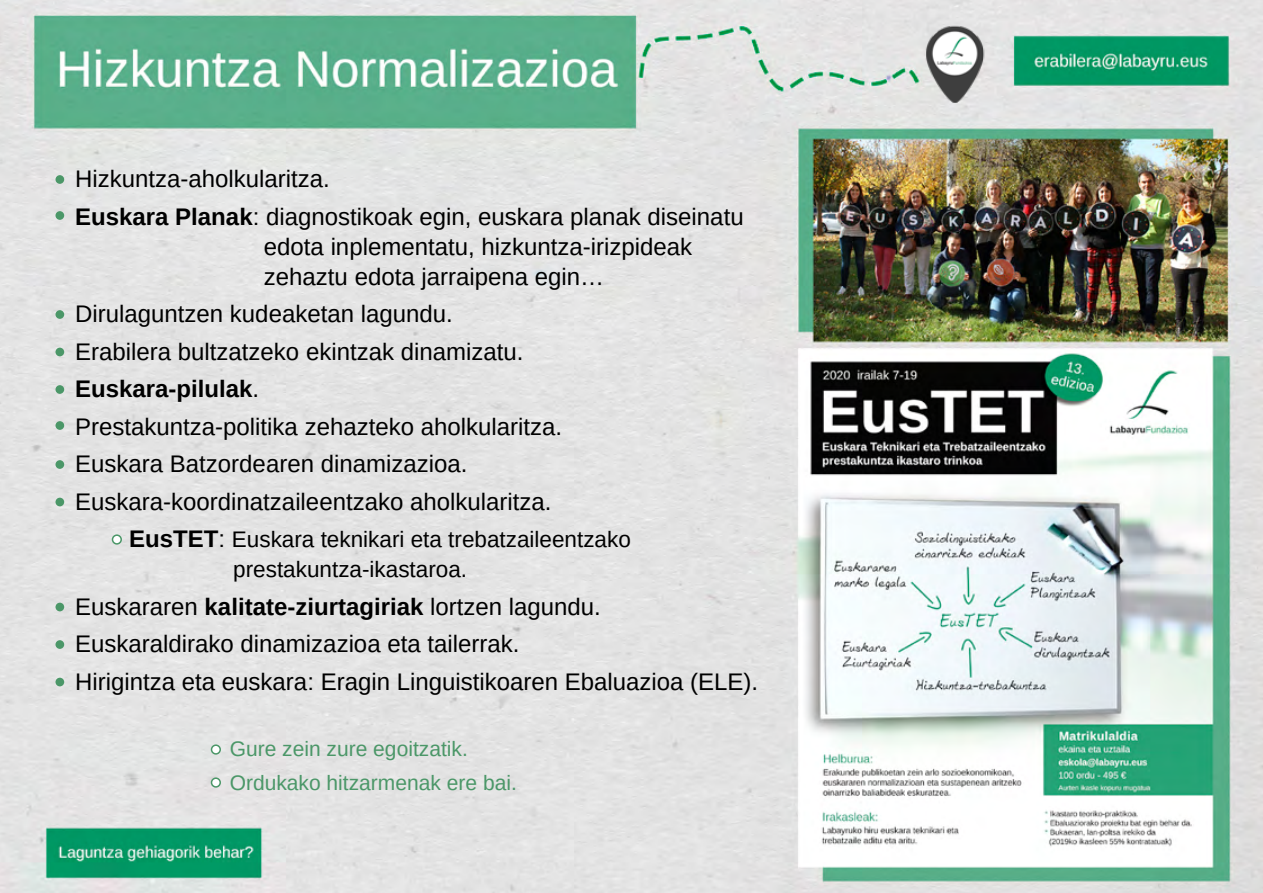
<style>
.page{position:relative;width:1263px;height:893px;background:#fff}
.page>*{position:absolute;margin:0;border:0;box-sizing:border-box;transform-origin:0 0}
.t1{font:24px/37.5px "Arimo";color:#000}
.t2{font:22.5px/30px "Arimo";color:#000}
.t3{font:21px/34.2px "Arimo";color:#4b9768}
.s1{font-weight:700}
.s2{font-weight:700;font-size:24px}
.s3{font-size:24px}
</style>
<div class="page">
<img style="left:0;top:0;width:1263px;height:893px">
<div style="left:113px;top:535px;width:8px;height:9px;background:#fff;border-radius:50%"></div>
<div style="left:112px;top:534px;width:10px;height:11px;border:2px solid #4b9768;border-radius:50%"></div>
<div style="left:211px;top:745px;width:9px;height:9px;background:#fff;border-radius:50%"></div>
<div style="left:211px;top:744px;width:10px;height:11px;border:2px solid #4b9768;border-radius:50%"></div>
<div style="left:211px;top:778px;width:9px;height:9px;background:#fff;border-radius:50%"></div>
<div style="left:211px;top:777px;width:10px;height:11px;border:2px solid #4b9768;border-radius:50%"></div>
<div style="left:56px;top:175px;width:8px;height:9px;background:#4b9768;border-radius:50%"></div>
<div style="left:56px;top:211px;width:8px;height:9px;background:#4b9768;border-radius:50%"></div>
<div style="left:56px;top:310px;width:8px;height:9px;background:#4b9768;border-radius:50%"></div>
<div style="left:56px;top:348px;width:8px;height:8px;background:#4b9768;border-radius:50%"></div>
<div style="left:56px;top:385px;width:8px;height:9px;background:#4b9768;border-radius:50%"></div>
<div style="left:56px;top:421px;width:8px;height:9px;background:#4b9768;border-radius:50%"></div>
<div style="left:56px;top:460px;width:8px;height:9px;background:#4b9768;border-radius:50%"></div>
<div style="left:56px;top:498px;width:8px;height:8px;background:#4b9768;border-radius:50%"></div>
<div style="left:56px;top:603px;width:8px;height:8px;background:#4b9768;border-radius:50%"></div>
<div style="left:56px;top:640px;width:8px;height:9px;background:#4b9768;border-radius:50%"></div>
<div style="left:56px;top:678px;width:8px;height:8px;background:#4b9768;border-radius:50%"></div>
<img style="left:918px;top:25px;width:72px;height:77px">
<p class="t1" style="left:75px;top:160px;width:670px">Hizkuntza-aholkularitza.<br><span class="s1">Euskara Planak</span>: diagnostikoak egin, euskara planak diseinatu</p>
<p class="t1" style="left:264px;top:232px;width:430px;line-height:30px">edota inplementatu, hizkuntza-irizpideak zehaztu edota jarraipena egin…</p>
<p class="t1" style="left:75px;top:295px;width:488px">Dirulaguntzen kudeaketan lagundu.<br>Erabilera bultzatzeko ekintzak dinamizatu.<br><span class="s1">Euskara-pilulak</span>.<br>Prestakuntza-politika zehazteko aholkularitza.<br>Euskara Batzordearen dinamizazioa.<br>Euskara-koordinatzaileentzako aholkularitza.</p>
<p class="t2" style="left:233px;top:525px;width:399px;text-indent:-104px"><span class="s2">EusTET</span><span class="s3">:</span> Euskara teknikari eta trebatzaileentzako prestakuntza-ikastaroa.</p>
<p class="t1" style="left:75px;top:588px;width:684px">Euskararen <span class="s1">kalitate-ziurtagiriak</span> lortzen lagundu.<br>Euskaraldirako dinamizazioa eta tailerrak.<br>Hirigintza eta euskara: Eragin Linguistikoaren Ebaluazioa (ELE).</p>
<p class="t3" style="left:230px;top:731px;width:289px">Gure zein zure egoitzatik.<br>Ordukako hitzarmenak ere bai.</p>
</div>
